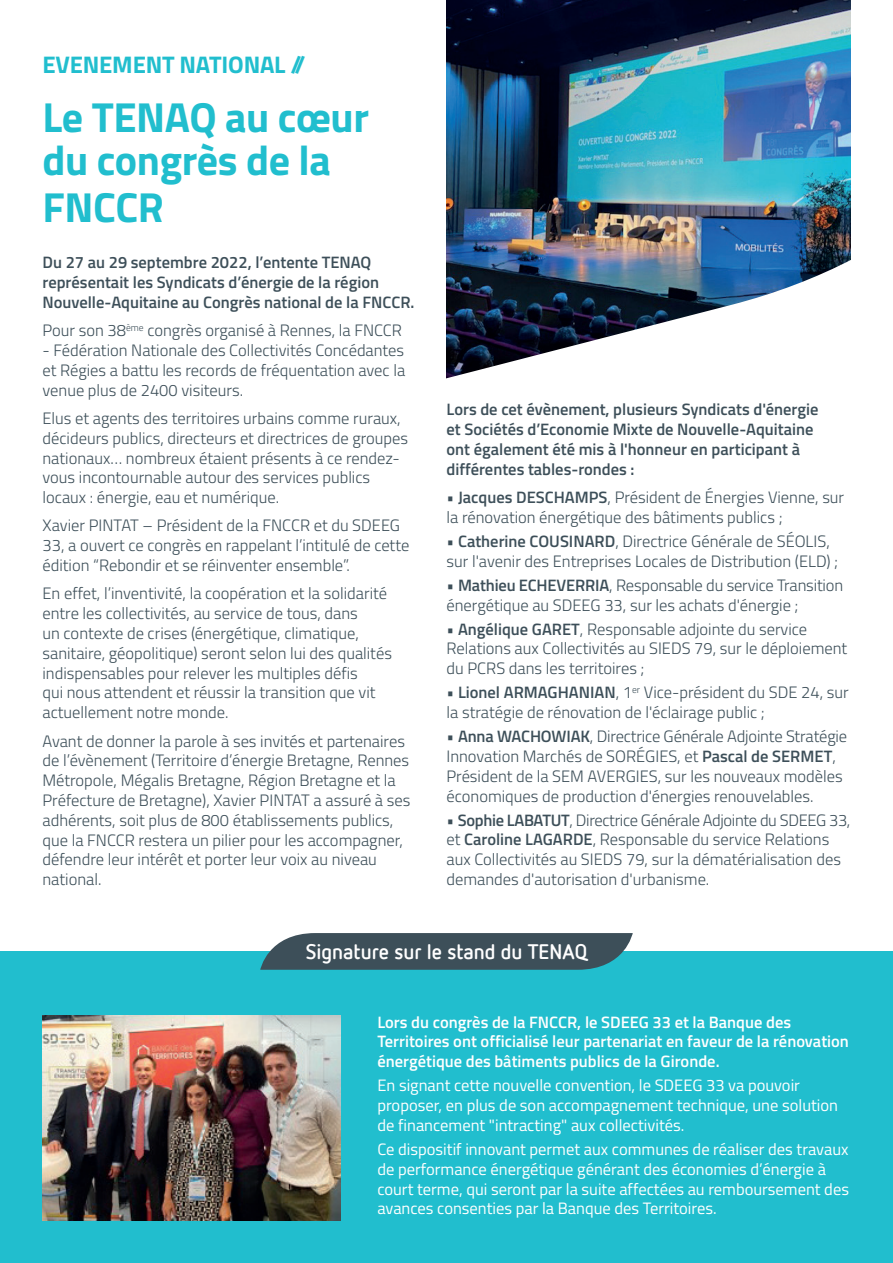
<style>
.page{position:relative;width:893px;height:1263px;background:#fff}
.page>*{position:absolute;margin:0;border:0;box-sizing:border-box;transform-origin:0 0}
.t1{font:700 42px/45px "Titillium";letter-spacing:-.01em;color:#21bece}
.t2{font:700 24px "Titillium";letter-spacing:-.01em;color:#21bece}
.t3{font:700 21px "Netto OT";color:#fff}
.t4{font:300 16.5px/19.8px "Titillium";color:#3d4f59}
.t5{font:16.5px/19.8px "Titillium";color:#fff}
.t6{font:600 16.5px/19.8px "Titillium";color:#3d4f59}
.t7{font:600 16.5px/19.8px "Titillium";color:#fff}
.s1{font-weight:600}
</style>
<div class="page">
<img style="left:446px;top:0;width:404px;height:190px">
<img style="left:446px;top:190px;width:405px;height:189px">
<div style="left:0;top:951px;width:893px;height:312px;background:#21bece"></div>
<svg style="left:260px;top:933px;width:373px;height:37px;background:#425a64"></svg>
<img style="left:43px;top:1015px;width:297px;height:205px">
<h2 class="t2" style="left:43px;top:47px;width:265px">EVENEMENT NATIONAL //</h2>
<h1 class="t1" style="left:43px;top:92px;width:328px">Le TENAQ au cœur du congrès de la<br>FNCCR</h1>
<p class="t6" style="left:43px;top:252px;width:373px">Du 27 au 29 septembre 2022, l’entente TENAQ représentait les Syndicats d’énergie de la région<br>Nouvelle-Aquitaine au Congrès national de la FNCCR.</p>
<p class="t4" style="left:43px;top:320px;width:361px">Pour son 38<sup>ème</sup> congrès organisé à Rennes, la FNCCR</p>
<p class="t4" style="left:43px;top:340px;width:364px;text-align:justify">- Fédération Nationale des Collectivités Concédantes et Régies a battu les records de fréquentation avec la venue plus de 2400 visiteurs.</p>
<p class="t4" style="left:43px;top:407px;width:367px">Elus et agents des territoires urbains comme ruraux, décideurs publics, directeurs et directrices de groupes nationaux… nombreux étaient présents à ce rendez&shy;vous incontournable autour des services publics locaux : énergie, eau et numérique.</p>
<p class="t4" style="left:43px;top:515px;width:368px">Xavier PINTAT – Président de la FNCCR et du SDEEG<br>33, a ouvert ce congrès en rappelant l’intitulé de cette édition “Rebondir et se réinventer ensemble”.</p>
<p class="t4" style="left:43px;top:583px;width:351px">En effet, l’inventivité, la coopération et la solidarité entre les collectivités, au service de tous, dans<br>un contexte de crises (énergétique, climatique, sanitaire, géopolitique) seront selon lui des qualités indispensables pour relever les multiples défis<br>qui nous attendent et réussir la transition que vit actuellement notre monde.</p>
<p class="t4" style="left:43px;top:730px;width:369px">Avant de donner la parole à ses invités et partenaires de l’évènement (Territoire d’énergie Bretagne, Rennes Métropole, Mégalis Bretagne, Région Bretagne et la Préfecture de Bretagne), Xavier PINTAT a assuré à ses adhérents, soit plus de 800 établissements publics, que la FNCCR restera un pilier pour les accompagner, défendre leur intérêt et porter leur voix au niveau national.</p>
<p class="t6" style="left:446px;top:399px;width:374px">Lors de cet évènement, plusieurs Syndicats d'énergie et Sociétés d’Economie Mixte de Nouvelle-Aquitaine ont également été mis à l'honneur en participant à différentes tables-rondes :</p>
<p class="t4" style="left:446px;top:486px;width:399px">• <span class="s1">Jacques DESCHAMPS</span>, Président de Énergies Vienne, sur la rénovation énergétique des bâtiments publics ;</p>
<p class="t4" style="left:446px;top:530px;width:393px">• <span class="s1">Catherine COUSINARD</span>, Directrice Générale de SÉOLIS, sur l'avenir des Entreprises Locales de Distribution (ELD) ;</p>
<p class="t4" style="left:446px;top:574px;width:398px">• <span class="s1">Mathieu ECHEVERRIA</span>, Responsable du service Transition énergétique au SDEEG 33, sur les achats d'énergie ;</p>
<p class="t4" style="left:446px;top:618px;width:402px">• <span class="s1">Angélique GARET</span>, Responsable adjointe du service<br>Relations aux Collectivités au SIEDS 79, sur le déploiement du PCRS dans les territoires ;</p>
<p class="t4" style="left:446px;top:682px;width:404px">• <span class="s1">Lionel ARMAGHANIAN</span>, 1<sup>er</sup> Vice-président du SDE 24, sur la stratégie de rénovation de l'éclairage public ;</p>
<p class="t4" style="left:446px;top:726px;width:402px">• <span class="s1">Anna WACHOWIAK</span>, Directrice Générale Adjointe Stratégie Innovation Marchés de SORÉGIES, et <span class="s1">Pascal de SERMET</span>, Président de la SEM AVERGIES, sur les nouveaux modèles économiques de production d'énergies renouvelables.</p>
<p class="t4" style="left:446px;top:809px;width:405px">• <span class="s1">Sophie LABATUT</span>, Directrice Générale Adjointe du SDEEG 33, et <span class="s1">Caroline LAGARDE</span>, Responsable du service Relations aux Collectivités au SIEDS 79, sur la dématérialisation des demandes d'autorisation d'urbanisme.</p>
<p class="t3" style="left:306px;top:939px;width:283px">Signature sur le stand du TENAQ</p>
<p class="t7" style="left:377px;top:1011px;width:473px">Lors du congrès de la FNCCR, le SDEEG 33 et la Banque des<br>Territoires ont officialisé leur partenariat en faveur de la rénovation énergétique des bâtiments publics de la Gironde.</p>
<p class="t5" style="left:377px;top:1075px;width:462px">En signant cette nouvelle convention, le SDEEG 33 va pouvoir proposer, en plus de son accompagnement technique, une solution de financement "intracting" aux collectivités.</p>
<p class="t5" style="left:377px;top:1138px;width:473px">Ce dispositif innovant permet aux communes de réaliser des travaux de performance énergétique générant des économies d’énergie à court terme, qui seront par la suite affectées au remboursement des avances consenties par la Banque des Territoires.</p>
</div>
